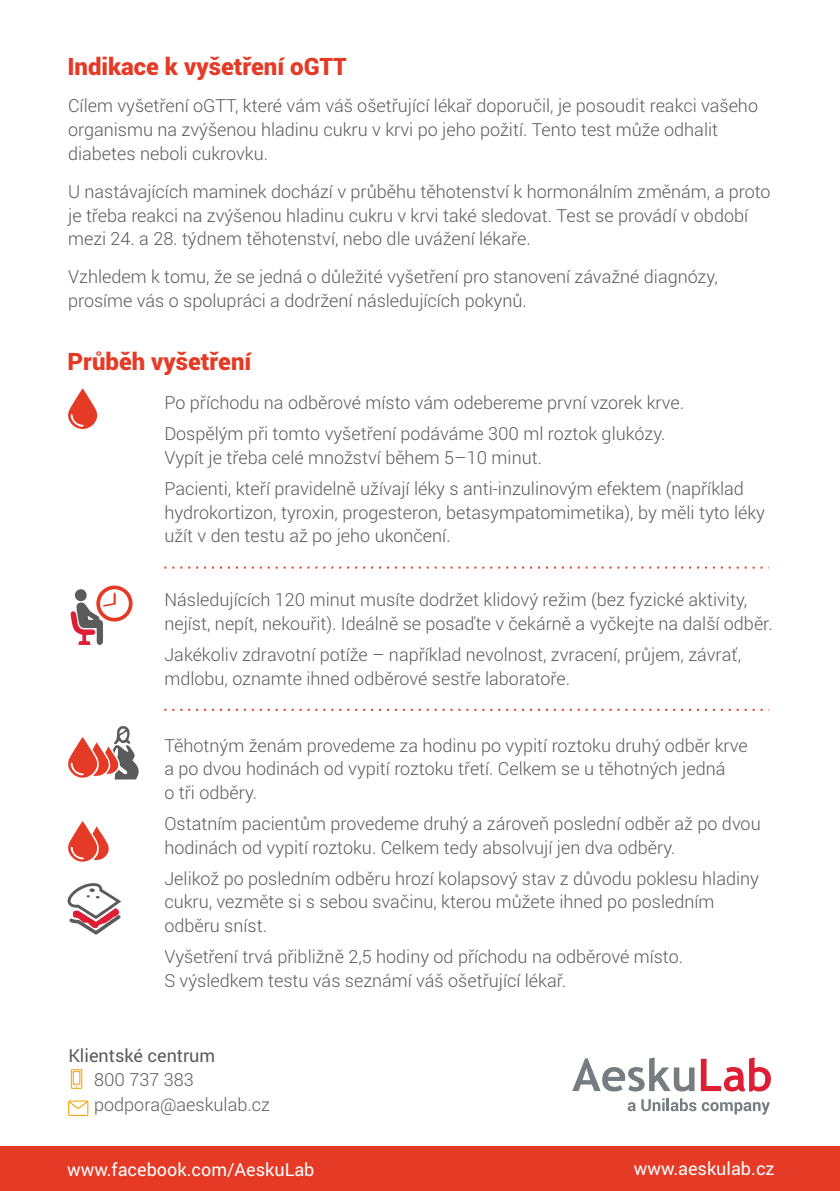
<style>
.page{position:relative;width:840px;height:1191px;background:#fff}
.page>*{position:absolute;margin:0;border:0;box-sizing:border-box;transform-origin:0 0}
.t1{font:900 24px "Roboto";color:#e43a26}
.t2{font:300 18px/23.8px "Roboto";color:#5b5b5b}
.t3{font:18px "Roboto";color:#fefefe}
.t4{font:18px "Roboto";color:#5b5b5b}
</style>
<div class="page">
<svg style="left:700px;top:1057px;width:70px;height:34px"></svg>
<svg style="left:572px;top:1057px;width:122px;height:34px"></svg>
<svg style="left:627px;top:1102px;width:8px;height:9px"></svg>
<svg style="left:641px;top:1098px;width:128px;height:16px"></svg>
<svg style="left:68px;top:1100px;width:20px;height:16px"></svg>
<svg style="left:71px;top:1069px;width:11px;height:19px"></svg>
<div style="left:0;top:1146px;width:839px;height:45px;background:#e43a26"></div>
<svg style="left:68px;top:388px;width:30px;height:41px"></svg>
<svg style="left:68px;top:821px;width:41px;height:40px"></svg>
<svg style="left:164px;top:566px;width:599px;height:2px"></svg>
<svg style="left:164px;top:709px;width:599px;height:2px"></svg>
<svg style="left:67px;top:883px;width:54px;height:52px"></svg>
<svg style="left:70px;top:585px;width:62px;height:60px"></svg>
<svg style="left:68px;top:726px;width:71px;height:53px"></svg>
<h1 class="t1" style="left:67px;top:50px;width:281px">Indikace k vyšetření oGTT</h1>
<p class="t2" style="left:68px;top:93px;width:691px">Cílem vyšetření oGTT, které vám váš ošetřující lékař doporučil, je posoudit reakci vašeho organismu na zvýšenou hladinu cukru v krvi po jeho požití. Tento test může odhalit diabetes neboli cukrovku.</p>
<p class="t2" style="left:68px;top:179px;width:703px">U nastávajících maminek dochází v průběhu těhotenství k hormonálním změnám, a proto je třeba reakci na zvýšenou hladinu cukru v krvi také sledovat. Test se provádí v období mezi 24. a 28. týdnem těhotenství, nebo dle uvážení lékaře.</p>
<p class="t2" style="left:68px;top:264px;width:650px">Vzhledem k tomu, že se jedná o důležité vyšetření pro stanovení závažné diagnózy, prosíme vás o spolupráci a dodržení následujících pokynů.</p>
<h1 class="t1" style="left:67px;top:344px;width:185px">Průběh vyšetření</h1>
<p class="t2" style="left:164px;top:387px;width:521px;line-height:30.8px">Po příchodu na odběrové místo vám odebereme první vzorek krve.<br>Dospělým při tomto vyšetření podáváme 300 ml roztok glukózy.</p>
<p class="t2" style="left:164px;top:442px;width:580px;line-height:30.8px">Vypít je třeba celé množství během 5–10 minut.<br>Pacienti, kteří pravidelně užívají léky s anti-inzulinovým efektem (například</p>
<p class="t2" style="left:164px;top:500px;width:602px">hydrokortizon, tyroxin, progesteron, betasympatomimetika), by měli tyto léky užít v den testu až po jeho ukončení.</p>
<p class="t2" style="left:164px;top:587px;width:609px">Následujících 120 minut musíte dodržet klidový režim (bez fyzické aktivity, nejíst, nepít, nekouřit). Ideálně se posaďte v čekárně a vyčkejte na další odběr.</p>
<p class="t2" style="left:164px;top:642px;width:578px">Jakékoliv zdravotní potíže – například nevolnost, zvracení, průjem, závrať, mdlobu, oznamte ihned odběrové sestře laboratoře.</p>
<p class="t2" style="left:164px;top:732px;width:584px">Těhotným ženám provedeme za hodinu po vypití roztoku druhý odběr krve a po dvou hodinách od vypití roztoku třetí. Celkem se u těhotných jedná<br>o tři odběry.</p>
<p class="t2" style="left:164px;top:811px;width:597px">Ostatním pacientům provedeme druhý a zároveň poslední odběr až po dvou hodinách od vypití roztoku. Celkem tedy absolvují jen dva odběry.</p>
<p class="t2" style="left:164px;top:865px;width:595px">Jelikož po posledním odběru hrozí kolapsový stav z důvodu poklesu hladiny cukru, vezměte si s sebou svačinu, kterou můžete ihned po posledním odběru sníst.</p>
<p class="t2" style="left:164px;top:944px;width:520px">Vyšetření trvá přibližně 2,5 hodiny od příchodu na odběrové místo.<br>S výsledkem testu vás seznámí váš ošetřující lékař.</p>
<p class="t4" style="left:68px;top:1043px;width:148px">Klientské centrum</p>
<p class="t2" style="left:94px;top:1067px;width:177px">800 737 383 podpora@aeskulab.cz</p>
<p class="t3" style="left:67px;top:1156px;width:249px">www.facebook.com/AeskuLab</p>
<p class="t3" style="left:633px;top:1156px;width:142px">www.aeskulab.cz</p>
</div>
